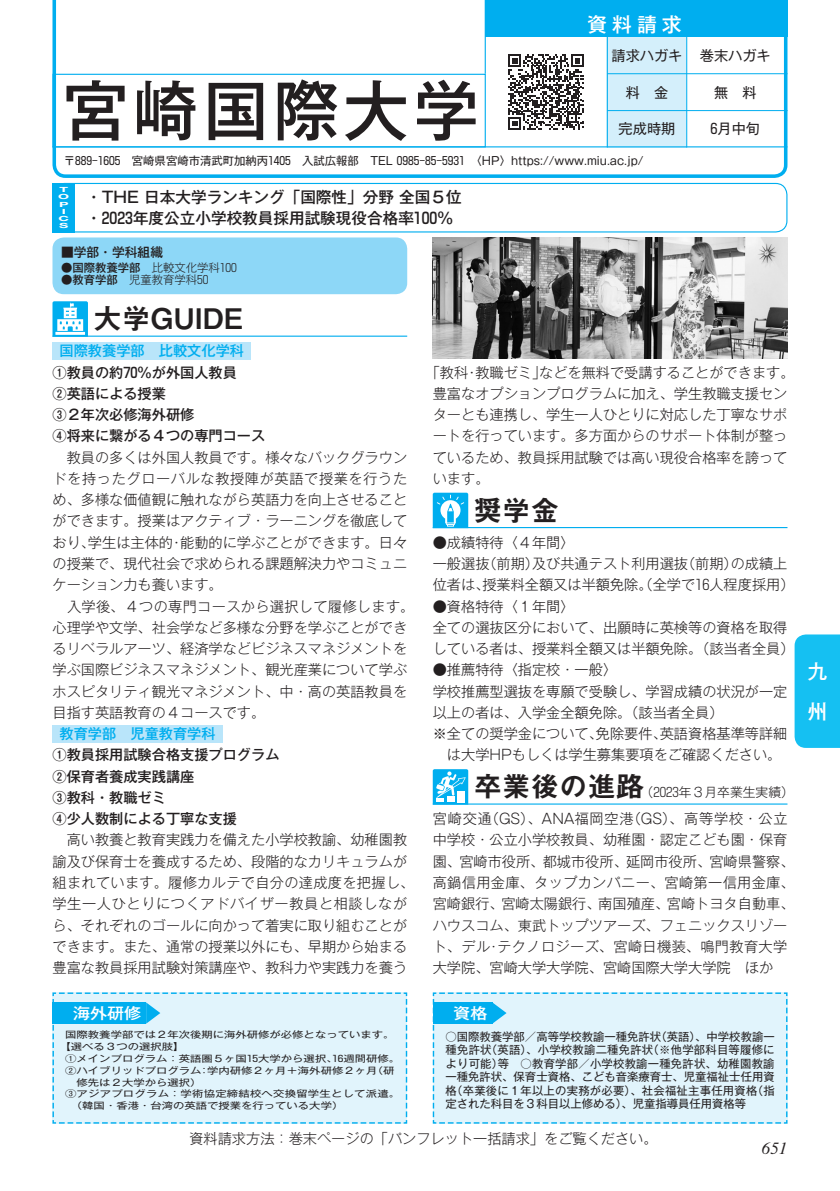
<style>
.page{position:relative;width:840px;height:1191px;background:#fff}
.page>*{position:absolute;margin:0;border:0;box-sizing:border-box;transform-origin:0 0}
.t1{font:500 65.2px "Gothic MB101 Pr 5";letter-spacing:.075em;color:#231f20}
.t2{font:28.4px "Midashi Go Pr 5 MB31";color:#231f20}
.t3{font:500 19.8px/39.6px "Gothic MB101 Pr 5";color:#fff}
.t4{font:italic 17px "Times LT Std";color:#231f20}
.t5{font:500 15.6px "Gothic MB101 Pr 5";color:#231f20}
.t6{font:500 15.4px "Gothic MB101 Pr 5";color:#fff;scale:1.11 1}
.t7{font:300 14.2px/21.2px "Gothic MB101 Pr 5";color:#231f20}
.t8{font:500 14.2px "Gothic MB101 Pr 5";color:#231f20}
.t9{font:500 14.2px "Gothic MB101 Pr 5";color:#00aeef}
.t10{font:14.2px "Gothic MB101 Pr 5";color:#231f20}
.t11{font:300 12.8px "Gothic MB101 Pr 5";color:#231f20}
.t12{font:500 12.8px "Gothic MB101 Pr 5";color:#231f20}
.t13{font:11.4px/13.4px "Gothic MB101 Pr 5";color:#231f20;text-align:justify}
.t14{font:500 11.4px "Gothic MB101 Pr 5";color:#231f20}
.t15{font:300 11.4px "Gothic MB101 Pr 5";color:#231f20}
.t16{font:9px/11.8px "Gothic MB101 Pr 5";color:#231f20;scale:1.25 1}
.t17{font:9px/11.8px "Gothic MB101 Pr 5";letter-spacing:.02em;color:#231f20;scale:1.25 1}
.t18{font:700 7px "Helvetica Neue LT Std";color:#fff;scale:2 1}
.s1{font-family:"Shin Go Pr 5"}
.s2{font-weight:300}
.s3{font-family:"Shin Go Pr 5";font-weight:300}
.s4{font-weight:500}
.s5{font-family:"Midashi Go Pr 5 MB31";font-weight:400;font-size:28.4px}
</style>
<div class="page">
<div style="left:794px;top:634px;width:45px;height:114px;background:#15c0f2"></div>
<div style="left:52px;top:342px;width:199px;height:17px;background:#b9e5fa"></div>
<div style="left:52px;top:725px;width:171px;height:17px;background:#b9e5fa"></div>
<hr style="left:52px;top:335px;width:355px;height:2px;background:#00aeef">
<svg style="left:52px;top:301px;width:36px;height:36px"></svg>
<div style="left:52px;top:183px;width:735px;height:49px;border:1px solid #00aeef;border-radius:11px"></div>
<div style="left:432px;top:992px;width:355px;height:131px;background:#e1f4fc"></div>
<svg style="left:52px;top:992px;width:355px;height:131px"></svg>
<hr style="left:432px;top:527px;width:355px;height:1px;background:#00aeef">
<svg style="left:432px;top:493px;width:36px;height:35px"></svg>
<hr style="left:432px;top:803px;width:355px;height:1px;background:#00aeef">
<svg style="left:432px;top:769px;width:36px;height:35px"></svg>
<div style="left:446px;top:796px;width:8px;height:6px;background:#fff"></div>
<div style="left:457px;top:791px;width:7px;height:11px;background:#fff"></div>
<svg style="left:52px;top:0;width:735px;height:178px"></svg>
<hr style="left:52px;top:146px;width:735px;height:1px;background:#00aeef">
<div style="left:52px;top:74px;width:433px;height:73px;border:1px solid #00aeef"></div>
<hr style="left:606px;top:37px;width:1px;height:110px;background:#00aeef">
<svg style="left:508px;top:54px;width:75px;height:76px"></svg>
<hr style="left:484px;top:0;width:1px;height:74px;background:#00aeef">
<div style="left:485px;top:0;width:302px;height:37px;background:#00aeef"></div>
<hr style="left:686px;top:37px;width:1px;height:110px;background:#00aeef">
<hr style="left:607px;top:73px;width:180px;height:1px;background:#00aeef">
<hr style="left:607px;top:110px;width:180px;height:1px;background:#00aeef">
<div style="left:52px;top:237px;width:355px;height:57px;background:#8dd7f7;border-radius:11px"></div>
<img style="left:432px;top:237px;width:355px;height:121px">
<div style="left:52px;top:183px;width:23px;height:49px;background:#00aeef"></div>
<p class="t3" style="left:587px;top:3px;width:96px">資料請求</p>
<p class="t10" style="left:611px;top:44px;width:72px">請求ハガキ</p>
<p class="t10" style="left:625px;top:80px;width:44px">料　金</p>
<p class="t1" style="left:63px;top:56px;width:417px">宮崎国際大学</p>
<p class="t13" style="left:64px;top:153px;width:581px">〒<span class="s1">889</span>‒<span class="s1">1605</span>　宮崎県宮崎市清武町加納丙<span class="s1">1405</span>　入試広報部　TEL <span class="s1">0985</span>‒<span class="s1">85</span>‒<span class="s1">5931</span>　〈HP〉https://www.miu.ac.jp/</p>
<p class="t10" style="left:618px;top:117px;width:58px">完成時期</p>
<p class="t18" style="left:59px;top:185px;width:6px">T</p>
<p class="t18" style="left:58px;top:193px;width:7px">O</p>
<p class="t18" style="left:59px;top:200px;width:6px">P</p>
<p class="t18" style="left:62px;top:207px;width:4px">I</p>
<p class="t18" style="left:59px;top:214px;width:7px">C</p>
<p class="t18" style="left:59px;top:221px;width:6px">S</p>
<p class="t5" style="left:86px;top:184px;width:377px">・THE 日本大学ランキング「国際性」分野 全国５位</p>
<p class="t5" style="left:86px;top:205px;width:368px">・<span class="s1">2023</span>年度公立小学校教員採用試験現役合格率<span class="s1">100</span>％</p>
<p class="t12" style="left:61px;top:242px;width:104px">■学部・学科組織</p>
<p class="t14" style="left:61px;top:258px;width:177px">●国際教養学部<span class="s2">　比較文化学科</span><span class="s3">100</span></p>
<p class="t15" style="left:61px;top:270px;width:149px"><span class="s4">●教育学部</span>　児童教育学科<span class="s1">50</span></p>
<p class="t2" style="left:94px;top:296px;width:151px">大学GUIDE</p>
<p class="t10" style="left:699px;top:43px;width:72px">巻末ハガキ</p>
<p class="t10" style="left:713px;top:80px;width:44px">無　料</p>
<p class="t10" style="left:710px;top:117px;width:51px"><span class="s1">6</span>月中旬</p>
<p class="t9" style="left:60px;top:339px;width:186px">国際教養学部　比較文化学科</p>
<p class="t8" style="left:52px;top:360px;width:200px">①教員の約<span class="s1">70</span>％が外国人教員　</p>
<p class="t8" style="left:52px;top:381px;width:115px">②英語による授業</p>
<p class="t8" style="left:52px;top:403px;width:157px">③２年次必修海外研修　</p>
<p class="t8" style="left:52px;top:424px;width:214px">④将来に繋がる４つの専門コース</p>
<p class="t7" style="left:52px;top:445px;width:356px;text-align:justify">　教員の多くは外国人教員です。様々なバックグラウンドを持ったグローバルな教授陣が英語で授業を行うため、多様な価値観に触れながら英語力を向上させることができます。授業はアクティブ・ラーニングを徹底しており、学生は主体的・能動的に学ぶことができます。日々の授業で、現代社会で求められる課題解決力やコミュニケーション力も養います。</p>
<p class="t7" style="left:52px;top:594px;width:363px">　入学後、４つの専門コースから選択して履修します。心理学や文学、社会学など多様な分野を学ぶことができるリベラルアーツ、経済学などビジネスマネジメントを学ぶ国際ビジネスマネジメント、観光産業について学ぶホスピタリティ観光マネジメント、中・高の英語教員を目指す英語教育の４コースです。</p>
<p class="t9" style="left:60px;top:722px;width:157px">教育学部　児童教育学科</p>
<p class="t8" style="left:52px;top:743px;width:228px">①教員採用試験合格支援プログラム</p>
<p class="t8" style="left:52px;top:764px;width:143px">②保育者養成実践講座</p>
<p class="t8" style="left:52px;top:785px;width:115px">③教科・教職ゼミ</p>
<p class="t8" style="left:52px;top:807px;width:186px">④少人数制による丁寧な支援</p>
<p class="t7" style="left:52px;top:828px;width:363px">　高い教養と教育実践力を備えた小学校教諭、幼稚園教諭及び保育士を養成するため、段階的なカリキュラムが組まれています。履修カルテで自分の達成度を把握し、学生一人ひとりにつくアドバイザー教員と相談しながら、それぞれのゴールに向かって着実に取り組むことができます。また、通常の授業以外にも、早期から始まる豊富な教員採用試験対策講座や、教科力や実践力を養う</p>
<p class="t7" style="left:432px;top:360px;width:363px;text-indent:-7px">「教科・教職ゼミ」などを無料で受講することができます。豊富なオプションプログラムに加え、学生教職支援センターとも連携し、学生一人ひとりに対応した丁寧なサポートを行っています。多方面からのサポート体制が整っているため、教員採用試験では高い現役合格率を誇っています。</p>
<p class="t2" style="left:473px;top:487px;width:87px">奨学金</p>
<p class="t7" style="left:432px;top:530px;width:143px">●成績特待〈４年間〉</p>
<p class="t7" style="left:432px;top:552px;width:363px">一般選抜（前期）及び共通テスト利用選抜（前期）の成績上位者は、授業料全額又は半額免除。（全学で<span class="s1">16</span>人程度採用）</p>
<p class="t7" style="left:432px;top:594px;width:143px">●資格特待〈１年間〉</p>
<p class="t7" style="left:432px;top:615px;width:363px">全ての選抜区分において、出願時に英検等の資格を取得している者は、授業料全額又は半額免除。（該当者全員）</p>
<p class="t7" style="left:432px;top:658px;width:186px">●推薦特待〈指定校・一般〉</p>
<p class="t7" style="left:432px;top:679px;width:356px">学校推薦型選抜を専願で受験し、学習成績の状況が一定以上の者は、入学金全額免除。（該当者全員）</p>
<p class="t7" style="left:432px;top:722px;width:356px;text-align:center">※ 全ての奨学金について、免除要件、英語資格基準等詳細は大学HPもしくは学生募集要項をご確認ください。</p>
<p class="t11" style="left:473px;top:781px;width:321px"><span class="s5">卒業後の進路</span>（<span class="s1">2023</span>年３月卒業生実績）</p>
<p class="t7" style="left:432px;top:807px;width:363px">宮崎交通（GS）、ANA福岡空港（GS）、高等学校・公立中学校・公立小学校教員、幼稚園・認定こども園・保育園、宮崎市役所、都城市役所、延岡市役所、宮崎県警察、高鍋信用金庫、タップカンパニー、宮崎第一信用金庫、宮崎銀行、宮崎太陽銀行、南国殖産、宮崎トヨタ自動車、ハウスコム、東武トップツアーズ、フェニックスリゾート、デル･テクノロジーズ、宮崎日機装、鳴門教育大学大学院、宮崎大学大学院、宮崎国際大学大学院　ほか</p>
<p class="t6" style="left:73px;top:1000px;width:63px">海外研修</p>
<p class="t6" style="left:453px;top:1000px;width:32px">資格</p>
<p class="t16" style="left:65px;top:1028px;width:265px">国際教養学部では２年次後期に海外研修が必修となっています。</p>
<p class="t16" style="left:60px;top:1040px;width:101px">【選べる３つの選択肢】</p>
<p class="t16" style="left:65px;top:1052px;width:269px">①メインプログラム：英語圏５ヶ国<span class="s1">15</span>大学から選択、<span class="s1">16</span>週間研修。</p>
<p class="t16" style="left:77px;top:1063px;width:255px;text-indent:-11px">② ハイブリッドプログラム：学内研修２ヶ月＋海外研修２ヶ月（研修先は２大学から選択）</p>
<p class="t17" style="left:71px;top:1087px;width:265px;text-indent:-6px">③ アジアプログラム：学術協定締結校へ交換留学生として派遣。（韓国・香港・台湾の英語で授業を行っている大学）</p>
<p class="t13" style="left:445px;top:1028px;width:330px">○国際教養学部／高等学校教諭一種免許状（英語）、中学校教諭一種免許状（英語）、小学校教諭二種免許状（※他学部科目等履修により可能）等　○教育学部／小学校教諭一種免許状、幼稚園教諭一種免許状、保育士資格、こども音楽療育士、児童福祉士任用資格（卒業後に１年以上の実務が必要）、社会福祉主事任用資格（指定された科目を３科目以上修める）、児童指導員任用資格等</p>
<p class="t7" style="left:189px;top:1126px;width:469px">資料請求方法：巻末ページの「パンフレット一括請求」をご覧ください。</p>
<p class="t4" style="left:761px;top:1139px;width:27px">651</p>
<h3 class="t3" style="left:806px;top:650px;width:21px">九州</h3>
</div>
